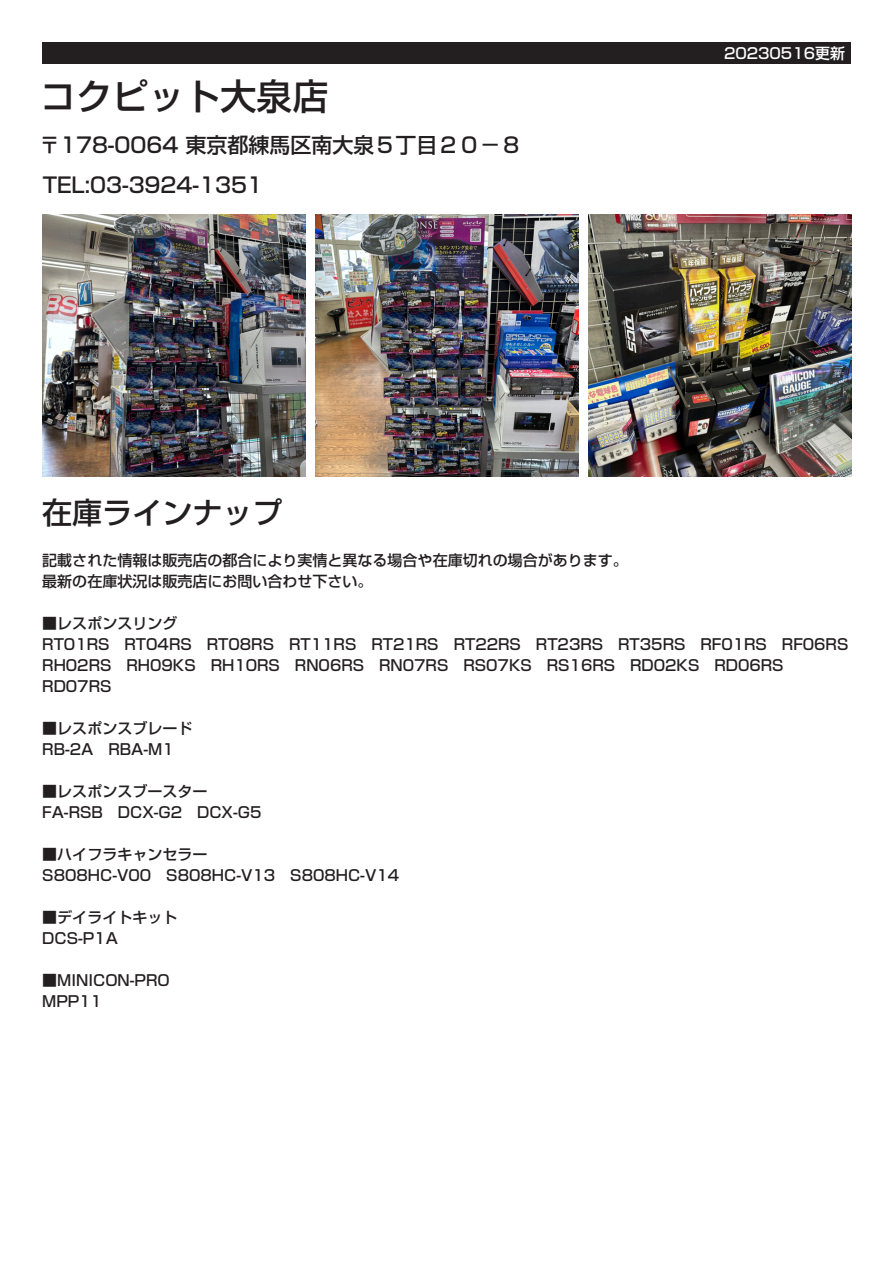
<style>
.page{position:relative;width:894px;height:1263px;background:#fff}
.page>*{position:absolute;margin:0;border:0;box-sizing:border-box;transform-origin:0 0}
.t1{font:500 36px "Shin Go Pro";color:#231f20}
.t2{font:500 30px "Shin Go Pro";color:#231f20}
.t3{font:500 21px/39.9px "Shin Go Pro";color:#231f20}
.t4{font:500 15px/21px "Shin Go Pro";color:#231f20}
.t5{font:500 15px "Shin Go Pro";color:#fff}
</style>
<div class="page">
<div style="left:43px;top:43px;width:807px;height:21px;background:#231f20"></div>
<img style="left:315px;top:214px;width:263px;height:263px">
<img style="left:43px;top:214px;width:262px;height:263px">
<img style="left:588px;top:214px;width:262px;height:263px">
<h1 class="t1" style="left:40px;top:79px;width:290px">コクピット大泉店</h1>
<h3 class="t3" style="left:39px;top:125px;width:484px">〒178-0064 東京都練馬区南大泉５丁目２０−８<br>TEL:03-3924-1351</h3>
<p class="t5" style="left:723px;top:46px;width:123px">20230516更新</p>
<h2 class="t2" style="left:42px;top:498px;width:241px">在庫ラインナップ</h2>
<p class="t4" style="left:42px;top:550px;width:587px">記載された情報は販売店の都合により実情と異なる場合や在庫切れの場合があります。最新の在庫状況は販売店にお問い合わせ下さい。</p>
<p class="t4" style="left:42px;top:613px;width:807px">■レスポンスリング<br>RT01RS RT04RS RT08RS RT11RS RT21RS RT22RS RT23RS RT35RS RF01RS RF06RS RH02RS RH09KS RH10RS RN06RS RN07RS RS07KS RS16RS RD02KS RD06RS RD07RS</p>
<p class="t4" style="left:42px;top:718px;width:151px">■レスポンスブレード<br>RB-2A RBA-M1</p>
<p class="t4" style="left:42px;top:781px;width:220px">■レスポンスブースター<br>FA-RSB DCX-G2 DCX-G5</p>
<p class="t4" style="left:42px;top:844px;width:358px">■ハイフラキャンセラー<br>S808HC-V00 S808HC-V13 S808HC-V14</p>
<p class="t4" style="left:42px;top:907px;width:136px">■デイライトキット<br>DCS-P1A</p>
<p class="t4" style="left:42px;top:970px;width:129px">■MINICON-PRO<br>MPP11</p>
</div>
